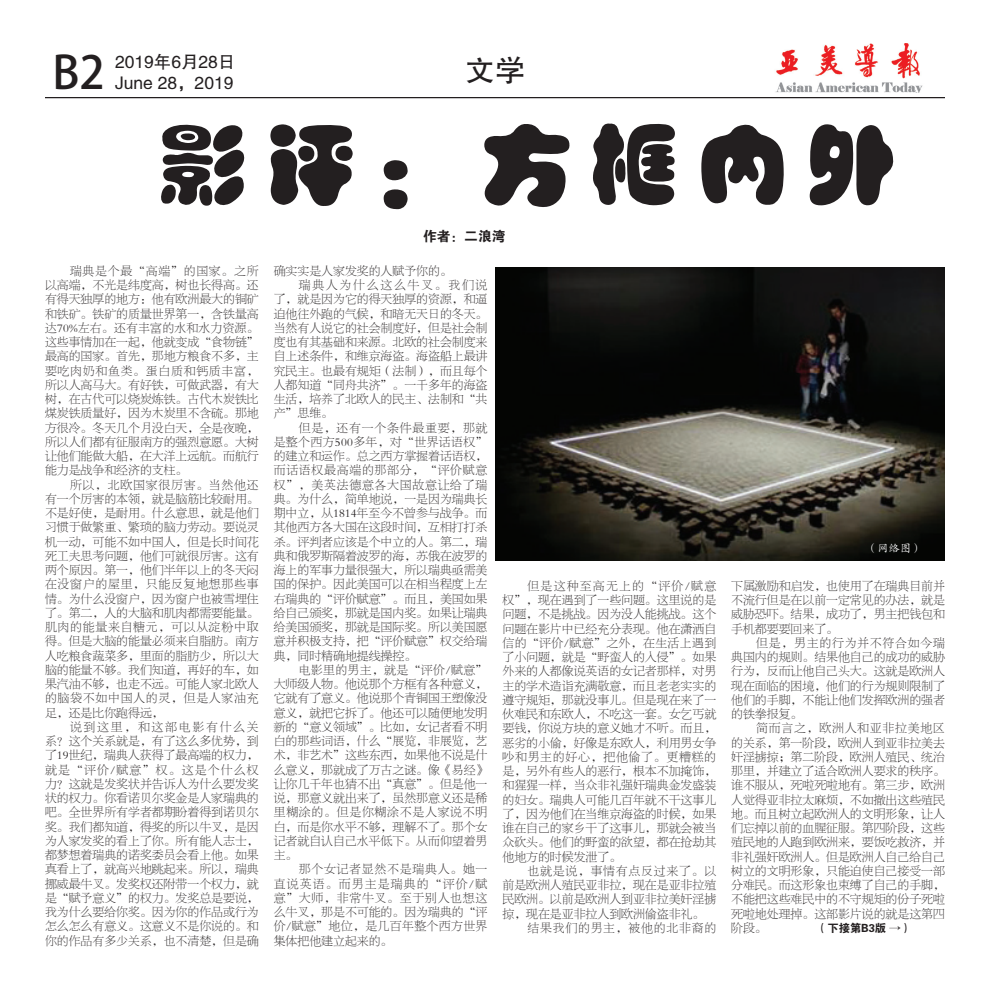
<style>
.page{position:relative;width:990px;height:990px;background:#fff}
.page>*{position:absolute;margin:0;border:0;box-sizing:border-box;transform-origin:0 0}
.t1{font:90px "FZPTYJW GB1 0";letter-spacing:.2em;color:#231f20}
.t2{font:45px "Adobe Heiti Std";color:#231f20}
.t3{font:30px "FZHTJW GB1 0";color:#231f20}
.t4{font:17.5px/21px "FZHTFW GB1 0";color:#231f20}
.t5{font:13.75px "FZDHTJW GB1 0";color:#231f20}
.t6{font:11.88px/14.2px "FZBSJW GB1 0";color:#231f20;text-align:justify}
.t7{font:11.88px "FZBSJW GB1 0";letter-spacing:.06em;color:#231f20}
.t8{font:11.88px "FZBSJW GB1 0";letter-spacing:.03em;color:#231f20}
.t9{font:11.88px "FZBSJW GB1 0";letter-spacing:.065em;color:#231f20}
.t10{font:11.88px "FZBSJW GB1 0";letter-spacing:.095em;color:#231f20}
.t11{font:11.88px "FZBSJW GB1 0";letter-spacing:.145em;color:#231f20}
.t12{font:11.25px "FZDHTJW GB1 0";color:#231f20}
.t13{font:11.25px "FZKTJW GB1 0";color:#fff}
</style>
<div class="page">
<hr style="left:45px;top:97px;width:900px;height:1px;background:#231f20">
<img style="left:775px;top:44px;width:148px;height:48px">
<img style="left:495px;top:267px;width:450px;height:293px">
<h2 class="t2" style="left:53px;top:46px;width:54px">B2</h2>
<h3 class="t4" style="left:115px;top:52px;width:122px">2019年6月28日<br>June 28，2019</h3>
<h3 class="t3" style="left:465px;top:54px;width:61px">文学</h3>
<h1 class="t1" style="left:158px;top:116px;width:739px">影评：方框内外</h1>
<p class="t6" style="left:45px;top:264px;width:215px;text-indent:25px">瑞典是个最“高端”的国家。之所以高端，不光是纬度高，树也长得高。还有得天独厚的地方：他有欧洲最大的铜矿和铁矿。铁矿的质量世界第一，含铁量高达70%左右。还有丰富的水和水力资源。这些事情加在一起，他就变成“食物链”最高的国家。首先，那地方粮食不多，主要吃肉奶和鱼类。蛋白质和钙质丰富，所以人高马大。有好铁，可做武器，有大树，在古代可以烧炭炼铁。古代木炭铁比煤炭铁质量好，因为木炭里不含硫。那地方很冷。冬天几个月没白天，全是夜晚，所以人们都有征服南方的强烈意愿。大树让他们能做大船，在大洋上远航。而航行能力是战争和经济的支柱。</p>
<p class="t6" style="left:45px;top:478px;width:215px;text-indent:25px">所以，北欧国家很厉害。当然他还有一个厉害的本领，就是脑筋比较耐用。不是好使，是耐用。什么意思，就是他们习惯于做繁重、繁琐的脑力劳动。要说灵机一动，可能不如中国人，但是长时间花死工夫思考问题，他们可就很厉害。这有两个原因。第一，他们半年以上的冬天闷在没窗户的屋里，只能反复地想那些事情。为什么没窗户，因为窗户也被雪埋住了。第二，人的大脑和肌肉都需要能量。肌肉的能量来自糖元，可以从淀粉中取得。但是大脑的能量必须来自脂肪。南方人吃粮食蔬菜多，里面的脂肪少，所以大脑的能量不够。我们知道，再好的车，如果汽油不够，也走不远。可能人家北欧人的脑袋不如中国人的灵，但是人家油充足，还是比你跑得远，</p>
<p class="t6" style="left:45px;top:720px;width:215px;text-indent:25px">说到这里，和这部电影有什么关系？这个关系就是，有了这么多优势，到了19世纪，瑞典人获得了最高端的权力，就是“评价/赋意”权。这是个什么权力？这就是发奖状并告诉人为什么要发奖状的权力。你看诺贝尔奖金是人家瑞典的吧。全世界所有学者都期盼着得到诺贝尔奖。我们都知道，得奖的所以牛叉，是因为人家发奖的看上了你。所有能人志士，都梦想着瑞典的诺奖委员会看上他。如果真看上了，就高兴地跳起来。所以，瑞典挪威最牛叉。发奖权还附带一个权力，就是“赋予意义”的权力。发奖总是要说，我为什么要给你奖。因为你的作品或行为怎么怎么有意义。这意义不是你说的。和你的作品有多少关系，也不清楚，但是确</p>
<p class="t5" style="left:423px;top:229px;width:84px">作者：二浪湾</p>
<p class="t6" style="left:274px;top:264px;width:180px">确实实是人家发奖的人赋予你的。</p>
<p class="t11" style="left:299px;top:279px;width:190px">瑞典人为什么这么牛叉。我们说</p>
<p class="t6" style="left:274px;top:293px;width:215px">了，就是因为它的得天独厚的资源，和逼</p>
<p class="t6" style="left:274px;top:307px;width:215px">迫他往外跑的气候，和暗无天日的冬天。</p>
<p class="t6" style="left:274px;top:321px;width:215px">当然有人说它的社会制度好，但是社会制</p>
<p class="t6" style="left:274px;top:335px;width:215px">度也有其基础和来源。北欧的社会制度来</p>
<p class="t6" style="left:274px;top:350px;width:215px">自上述条件，和维京海盗。海盗船上最讲</p>
<p class="t6" style="left:274px;top:364px;width:215px">究民主。也最有规矩（法制），而且每个</p>
<p class="t6" style="left:274px;top:378px;width:215px">人都知道“同舟共济”。一千多年的海盗</p>
<p class="t6" style="left:274px;top:392px;width:215px">生活，培养了北欧人的民主、法制和“共</p>
<p class="t6" style="left:274px;top:407px;width:61px">产”思维。</p>
<p class="t9" style="left:299px;top:421px;width:190px">但是，还有一个条件最重要，那就</p>
<p class="t8" style="left:274px;top:436px;width:215px">是整个西方500多年，对“世界话语权”</p>
<p class="t6" style="left:274px;top:449px;width:215px">的建立和运作。总之西方掌握着话语权，</p>
<p class="t7" style="left:274px;top:464px;width:215px">而话语权最高端的那部分，“评价赋意</p>
<p class="t7" style="left:274px;top:478px;width:215px">权”，美英法德意各大国故意让给了瑞</p>
<p class="t6" style="left:274px;top:492px;width:215px">典。为什么，简单地说，一是因为瑞典长</p>
<p class="t6" style="left:274px;top:506px;width:215px">期中立，从1814年至今不曾参与战争。而</p>
<p class="t6" style="left:274px;top:521px;width:215px">其他西方各大国在这段时间，互相打打杀</p>
<p class="t6" style="left:274px;top:535px;width:215px">杀。评判者应该是个中立的人。第二，瑞</p>
<p class="t6" style="left:274px;top:549px;width:215px">典和俄罗斯隔着波罗的海，苏俄在波罗的</p>
<p class="t6" style="left:274px;top:563px;width:215px">海上的军事力量很强大，所以瑞典亟需美</p>
<p class="t6" style="left:274px;top:578px;width:215px">国的保护。因此美国可以在相当程度上左</p>
<p class="t6" style="left:274px;top:592px;width:215px">右瑞典的“评价赋意”。而且，美国如果</p>
<p class="t6" style="left:274px;top:606px;width:215px">给自己颁奖，那就是国内奖。如果让瑞典</p>
<p class="t6" style="left:274px;top:620px;width:215px">给美国颁奖，那就是国际奖。所以美国愿</p>
<p class="t6" style="left:274px;top:635px;width:215px">意并积极支持，把“评价赋意”权交给瑞</p>
<p class="t6" style="left:274px;top:649px;width:144px">典，同时精确地提线操控。</p>
<p class="t8" style="left:299px;top:664px;width:190px">电影里的男主，就是“评价/赋意”</p>
<p class="t6" style="left:274px;top:677px;width:215px">大师级人物。他说那个方框有各种意义，</p>
<p class="t6" style="left:274px;top:692px;width:215px">它就有了意义。他说那个青铜国王塑像没</p>
<p class="t6" style="left:274px;top:706px;width:215px">意义，就把它拆了。他还可以随便地发明</p>
<p class="t6" style="left:274px;top:720px;width:215px">新的“意义领域”。比如，女记者看不明</p>
<p class="t6" style="left:274px;top:734px;width:215px">白的那些词语，什么“展览，非展览，艺</p>
<p class="t6" style="left:274px;top:749px;width:215px">术，非艺术”这些东西，如果他不说是什</p>
<p class="t6" style="left:274px;top:763px;width:215px">么意义，那就成了万古之谜。像《易经》</p>
<p class="t6" style="left:274px;top:777px;width:215px">让你几千年也猜不出“真意”。但是他一</p>
<p class="t6" style="left:274px;top:791px;width:215px">说，那意义就出来了，虽然那意义还是稀</p>
<p class="t7" style="left:274px;top:806px;width:215px">里糊涂的。但是你糊涂不是人家说不明</p>
<p class="t6" style="left:274px;top:820px;width:215px">白，而是你水平不够，理解不了。那个女</p>
<p class="t6" style="left:274px;top:834px;width:215px">记者就自认自己水平低下。从而仰望着男</p>
<p class="t6" style="left:274px;top:848px;width:25px">主。</p>
<p class="t9" style="left:299px;top:863px;width:190px">那个女记者显然不是瑞典人。她一</p>
<p class="t10" style="left:274px;top:877px;width:215px">直说英语。而男主是瑞典的“评价/赋</p>
<p class="t7" style="left:274px;top:892px;width:215px">意”大师，非常牛叉。至于别人也想这</p>
<p class="t6" style="left:274px;top:905px;width:215px">么牛叉，那是不可能的。因为瑞典的“评</p>
<p class="t8" style="left:274px;top:920px;width:215px">价/赋意”地位，是几百年整个西方世界</p>
<p class="t6" style="left:274px;top:934px;width:120px">集体把他建立起来的。</p>
<p class="t6" style="left:502px;top:579px;width:215px;text-indent:25px">但是这种至高无上的“评价/赋意权”，现在遇到了一些问题。这里说的是问题，不是挑战。因为没人能挑战。这个问题在影片中已经充分表现。他在潇洒自信的“评价/赋意”之外，在生活上遇到了小问题，就是“野蛮人的入侵”。如果外来的人都像说英语的女记者那样，对男主的学术造诣充满敬意，而且老老实实的遵守规矩，那就没事儿。但是现在来了一伙难民和东欧人，不吃这一套。女乞丐就要钱，你说方块的意义她才不听。而且，恶劣的小偷，好像是东欧人，利用男女争吵和男主的好心，把他偷了。更糟糕的是，另外有些人的恶行，根本不加掩饰，和猩猩一样，当众非礼强奸瑞典金发盛装的妇女。瑞典人可能几百年就不干这事儿了，因为他们在当维京海盗的时候，如果谁在自己的家乡干了这事儿，那就会被当众砍头。他们的野蛮的欲望，都在抢劫其他地方的时候发泄了。</p>
<p class="t6" style="left:502px;top:864px;width:215px;text-indent:25px">也就是说，事情有点反过来了。以前是欧洲人殖民亚非拉，现在是亚非拉殖民欧洲。以前是欧洲人到亚非拉美奸淫掳掠，现在是亚非拉人到欧洲偷盗非礼。</p>
<p class="t9" style="left:527px;top:922px;width:190px">结果我们的男主，被他的北非裔的</p>
<p class="t13" style="left:866px;top:542px;width:58px">（网络图）</p>
<p class="t6" style="left:731px;top:579px;width:215px">下属激励和启发，也使用了在瑞典目前并不流行但是在以前一定常见的办法，就是威胁恐吓。结果，成功了，男主把钱包和手机都要要回来了。</p>
<p class="t6" style="left:731px;top:636px;width:215px;text-indent:25px">但是，男主的行为并不符合如今瑞典国内的规则。结果他自己的成功的威胁行为，反而让他自己头大。这就是欧洲人现在面临的困境，他们的行为规则限制了他们的手脚，不能让他们发挥欧洲的强者的铁拳报复。</p>
<p class="t6" style="left:731px;top:722px;width:215px;text-indent:25px">简而言之，欧洲人和亚非拉美地区的关系，第一阶段，欧洲人到亚非拉美去奸淫掳掠；第二阶段，欧洲人殖民、统治那里，并建立了适合欧洲人要求的秩序。谁不服从，死啦死啦地有。第三步，欧洲人觉得亚非拉太麻烦，不如撤出这些殖民地。而且树立起欧洲人的文明形象，让人们忘掉以前的血腥征服。第四阶段，这些殖民地的人跑到欧洲来，要饭吃救济，并非礼强奸欧洲人。但是欧洲人自己给自己树立的文明形象，只能迫使自己接受一部分难民。而这形象也束缚了自己的手脚，不能把这些难民中的不守规矩的份子死啦死啦地处理掉。这部影片说的就是这第四阶段。</p>
<p class="t12" style="left:816px;top:922px;width:97px">（下接第B3版 →）</p>
</div>
